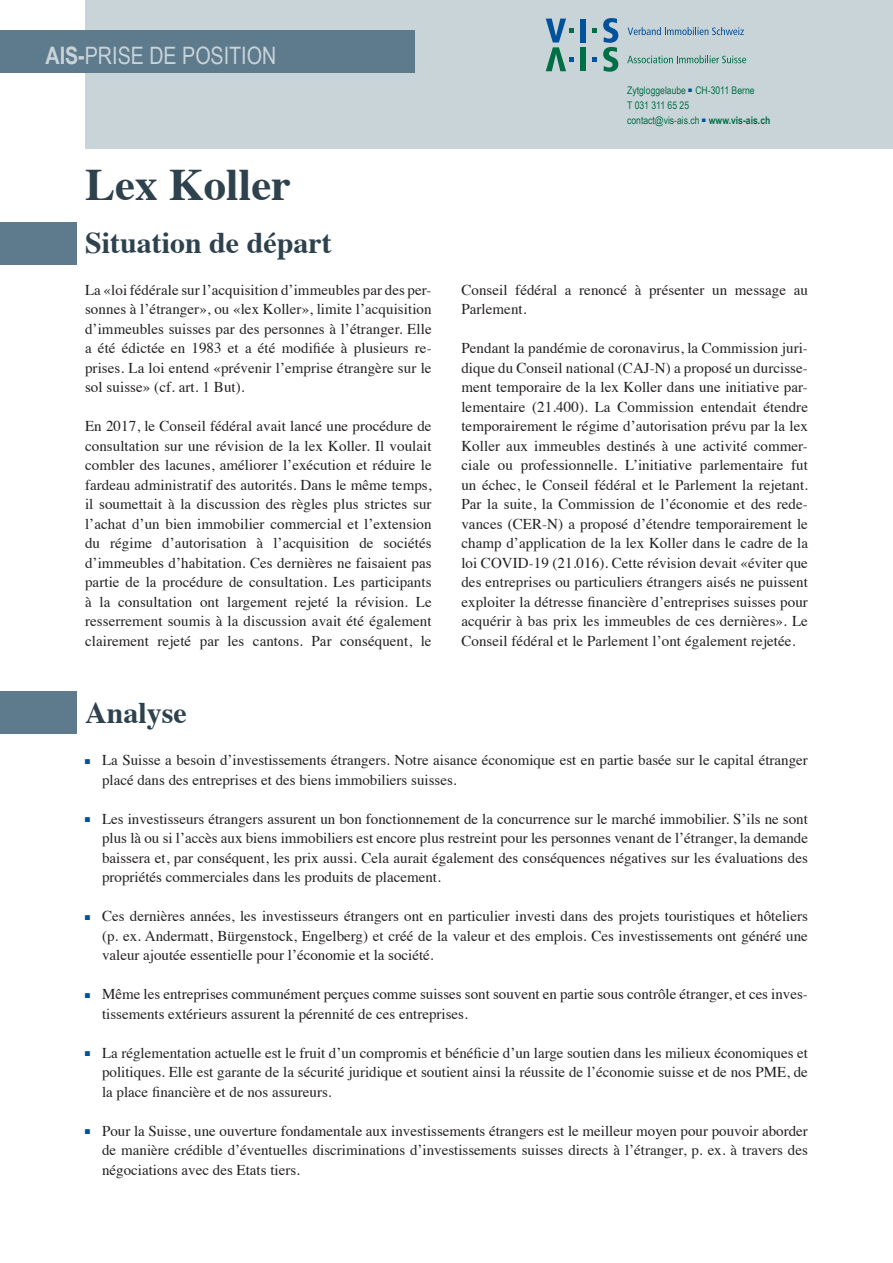
<style>
.page{position:relative;width:893px;height:1263px;background:#fff}
.page>*{position:absolute;margin:0;border:0;box-sizing:border-box;transform-origin:0 0}
.t1{font:700 45px "Times";color:#2e424e}
.t2{font:700 30px "Times";color:#2e424e}
.t3{font:24px "Arial Narrow";color:#c9d4d9}
.t4{font:15px/19.5px "Times";color:#231f20;text-align:justify}
.t5{font:10.5px "Arial Narrow";color:#016f45}
.s1{font-weight:700}
.s2{font-size:7.5px;color:#01519b}
.s3{font-family:"Arial Narrow";font-size:10.5px;color:#01519b}
</style>
<div class="page">
<div style="left:85px;top:0;width:808px;height:149px;background:#c9d4d9"></div>
<div style="left:0;top:30px;width:415px;height:42px;background:#5e7a8d"></div>
<div style="left:0;top:222px;width:77px;height:43px;background:#5e7a8d"></div>
<svg style="left:628px;top:27px;width:116px;height:8px"></svg>
<svg style="left:627px;top:55px;width:119px;height:8px"></svg>
<svg style="left:592px;top:28px;width:5px;height:5px"></svg>
<svg style="left:592px;top:57px;width:5px;height:5px"></svg>
<div style="left:581px;top:19px;width:5px;height:23px;background:#01519b"></div>
<div style="left:581px;top:47px;width:5px;height:24px;background:#016f45"></div>
<svg style="left:603px;top:18px;width:15px;height:54px"></svg>
<svg style="left:546px;top:19px;width:28px;height:52px"></svg>
<div style="left:0;top:692px;width:77px;height:42px;background:#5e7a8d"></div>
<p class="t3" style="left:45px;top:38px;width:232px"><span class="s1">AIS-</span>PRISE DE POSITION</p>
<p class="t1" style="left:85px;top:141px;width:208px">Lex Koller</p>
<p class="t2" style="left:85px;top:214px;width:248px">Situation de départ</p>
<p class="t4" style="left:85px;top:278px;width:348px">La «loi fédérale sur l’acquisition d’immeubles par des per&shy;sonnes à l’étranger», ou «lex Koller», limite l’acquisition d’immeubles suisses par des personnes à l’étranger. Elle a été édictée en 1983 et a été modifiée à plusieurs re&shy;prises. La loi entend «prévenir l’emprise étrangère sur le sol suisse» (cf. art. 1 But).</p>
<p class="t4" style="left:85px;top:415px;width:348px">En 2017, le Conseil fédéral avait lancé une procédure de consultation sur une révision de la lex Koller. Il voulait combler des lacunes, améliorer l’exécution et réduire le fardeau administratif des autorités. Dans le même temps, il soumettait à la discussion des règles plus strictes sur l’achat d’un bien immobilier commercial et l’extension du régime d’autorisation à l’acquisition de sociétés d’immeubles d’habitation. Ces dernières ne faisaient pas partie de la procédure de consultation. Les participants à la consultation ont largement rejeté la révision. Le resserrement soumis à la discussion avait été également clairement rejeté par les cantons. Par conséquent, le</p>
<p class="t2" style="left:85px;top:684px;width:103px">Analyse</p>
<p class="t5" style="left:627px;top:82px;width:129px">Zytgloggelaube <span class="s2">■</span> CH-3011 Berne</p>
<p class="t5" style="left:627px;top:97px;width:63px">T 031 311 65 25</p>
<p class="t5" style="left:627px;top:112px;width:145px">contact@vis-ais.ch <span class="s2">■</span> <span class="s1">www.vis-ais.ch</span></p>
<p class="t4" style="left:461px;top:278px;width:348px">Conseil fédéral a renoncé à présenter un message au<br>Parlement.</p>
<p class="t4" style="left:461px;top:337px;width:348px">Pendant la pandémie de coronavirus, la Commission juri&shy;dique du Conseil national (CAJ-N) a proposé un durcisse&shy;ment temporaire de la lex Koller dans une initiative par&shy;lementaire (21.400). La Commission entendait étendre temporairement le régime d’autorisation prévu par la lex Koller aux immeubles destinés à une activité commer&shy;ciale ou professionnelle. L’initiative parlementaire fut un échec, le Conseil fédéral et le Parlement la rejetant.<br>Par la suite, la Commission de l’économie et des rede&shy;vances (CER-N) a proposé d’étendre temporairement le champ d’application de la lex Koller dans le cadre de la loi COVID-19 (21.016). Cette révision devait «éviter que des entreprises ou particuliers étrangers aisés ne puissent exploiter la détresse financière d’entreprises suisses pour acquérir à bas prix les immeubles de ces dernières». Le Conseil fédéral et le Parlement l’ont également rejetée.</p>
<p class="t4" style="left:102px;top:749px;width:707px;text-indent:-17px"><span class="s3">■</span> La Suisse a besoin d’investissements étrangers. Notre aisance économique est en partie basée sur le capital étranger placé dans des entreprises et des biens immobiliers suisses.</p>
<p class="t4" style="left:102px;top:807px;width:707px;text-indent:-17px"><span class="s3">■</span> Les investisseurs étrangers assurent un bon fonctionnement de la concurrence sur le marché immobilier. S’ils ne sont plus là ou si l’accès aux biens immobiliers est encore plus restreint pour les personnes venant de l’étranger, la demande baissera et, par conséquent, les prix aussi. Cela aurait également des conséquences négatives sur les évaluations des propriétés commerciales dans les produits de placement.</p>
<p class="t4" style="left:102px;top:905px;width:707px;text-indent:-17px"><span class="s3">■</span> Ces dernières années, les investisseurs étrangers ont en particulier investi dans des projets touristiques et hôteliers (p. ex. Andermatt, Bürgenstock, Engelberg) et créé de la valeur et des emplois. Ces investissements ont généré une valeur ajoutée essentielle pour l’économie et la société.</p>
<p class="t4" style="left:102px;top:983px;width:707px;text-indent:-17px"><span class="s3">■</span> Même les entreprises communément perçues comme suisses sont souvent en partie sous contrôle étranger, et ces inves&shy;tissements extérieurs assurent la pérennité de ces entreprises.</p>
<p class="t4" style="left:102px;top:1041px;width:707px;text-indent:-17px"><span class="s3">■</span> La réglementation actuelle est le fruit d’un compromis et bénéficie d’un large soutien dans les milieux économiques et politiques. Elle est garante de la sécurité juridique et soutient ainsi la réussite de l’économie suisse et de nos PME, de la place financière et de nos assureurs.</p>
<p class="t4" style="left:102px;top:1119px;width:707px;text-indent:-17px"><span class="s3">■</span> Pour la Suisse, une ouverture fondamentale aux investissements étrangers est le meilleur moyen pour pouvoir aborder de manière crédible d’éventuelles discriminations d’investissements suisses directs à l’étranger, p. ex. à travers des négociations avec des Etats tiers.</p>
</div>
